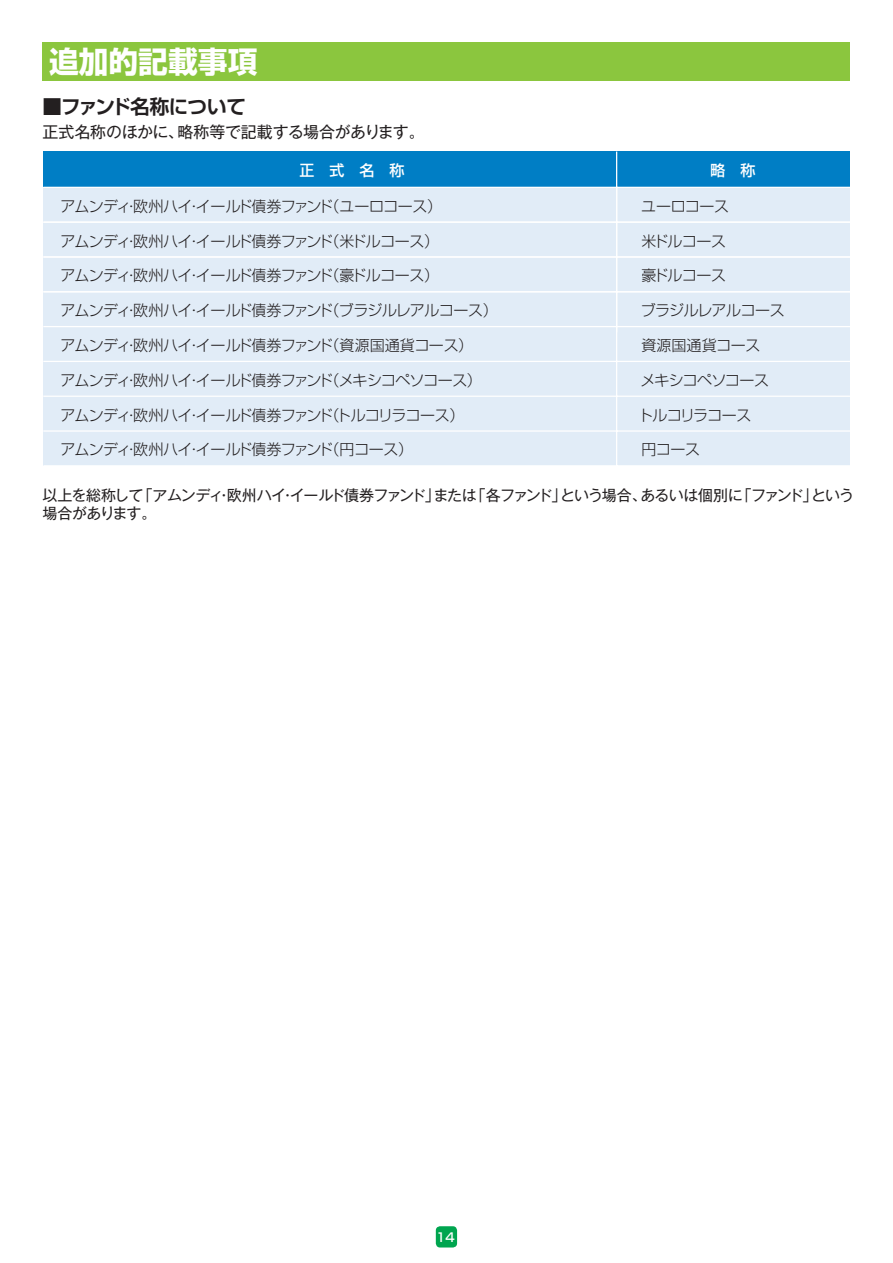
<style>
.page{position:relative;width:893px;height:1263px;background:#fff}
.page>*{position:absolute;margin:0;border:0;box-sizing:border-box;transform-origin:0 0}
.t1{font:700 29.7px "Shin Go Pro";color:#fff}
.t2{font:700 19.5px "Shin Go Pro De";letter-spacing:-.025em;color:#231f20}
.t3{font:15.9px "Gothic MB101 Pro";letter-spacing:-.015em;color:#231f20}
.t4{font:300 15px "Shin Go Pro";letter-spacing:-.04em;color:#231f20}
.t5{font:15px/18px "Gothic MB101 Pro";letter-spacing:-.06em;color:#231f20}
.t6{font:500 15px "Shin Go Pro";color:#fff}
.t7{font:300 15px "Shin Go Pro";letter-spacing:.005em;color:#231f20}
.t8{font:500 12.15px "Shin Go Pro";color:#fff}
</style>
<div class="page">
<div style="left:436px;top:1226px;width:21px;height:21px;background:#00a54f;border-radius:4px"></div>
<div style="left:43px;top:152px;width:807px;height:314px;background:#e1ecf7"></div>
<div style="left:44px;top:152px;width:806px;height:35px;background:#007ec5"></div>
<hr style="left:43px;top:465px;width:807px;height:1px;background:#fff">
<hr style="left:43px;top:430px;width:807px;height:2px;background:#fff">
<hr style="left:43px;top:396px;width:807px;height:1px;background:#fff">
<hr style="left:43px;top:361px;width:807px;height:1px;background:#fff">
<hr style="left:43px;top:326px;width:807px;height:1px;background:#fff">
<hr style="left:43px;top:291px;width:807px;height:1px;background:#fff">
<hr style="left:43px;top:256px;width:807px;height:2px;background:#fff">
<hr style="left:43px;top:222px;width:807px;height:1px;background:#fff">
<hr style="left:616px;top:152px;width:1px;height:314px;background:#fff">
<hr style="left:43px;top:187px;width:807px;height:1px;background:#fff">
<div style="left:42px;top:42px;width:808px;height:39px;background:#8bc63e"></div>
<h1 class="t1" style="left:49px;top:38px;width:210px">追加的記載事項</h1>
<h2 class="t2" style="left:42px;top:90px;width:205px">■ファンド名称について</h2>
<p class="t3" style="left:42px;top:119px;width:384px">正式名称のほかに、略称等で記載する場合があります。</p>
<p class="t6" style="left:299px;top:158px;width:106px">正　式　名　称</p>
<p class="t6" style="left:710px;top:158px;width:47px">略　称</p>
<p class="t4" style="left:60px;top:194px;width:383px">アムンディ・欧州ハイ・イールド債券ファンド（ユーロコース）</p>
<p class="t4" style="left:60px;top:229px;width:380px">アムンディ・欧州ハイ・イールド債券ファンド（米ドルコース）</p>
<p class="t4" style="left:60px;top:263px;width:380px">アムンディ・欧州ハイ・イールド債券ファンド（豪ドルコース）</p>
<p class="t4" style="left:60px;top:298px;width:439px">アムンディ・欧州ハイ・イールド債券ファンド（ブラジルレアルコース）</p>
<p class="t4" style="left:60px;top:333px;width:414px">アムンディ・欧州ハイ・イールド債券ファンド（資源国通貨コース）</p>
<p class="t4" style="left:60px;top:368px;width:423px">アムンディ・欧州ハイ・イールド債券ファンド（メキシコペソコース）</p>
<p class="t4" style="left:60px;top:403px;width:405px">アムンディ・欧州ハイ・イールド債券ファンド（トルコリラコース）</p>
<p class="t4" style="left:60px;top:437px;width:354px">アムンディ・欧州ハイ・イールド債券ファンド（円コース）</p>
<p class="t4" style="left:641px;top:194px;width:89px">ユーロコース</p>
<p class="t4" style="left:641px;top:229px;width:86px">米ドルコース</p>
<p class="t4" style="left:641px;top:263px;width:86px">豪ドルコース</p>
<p class="t4" style="left:641px;top:298px;width:146px">ブラジルレアルコース</p>
<p class="t7" style="left:641px;top:333px;width:121px">資源国通貨コース</p>
<p class="t4" style="left:640px;top:368px;width:130px">メキシコペソコース</p>
<p class="t4" style="left:638px;top:403px;width:115px">トルコリラコース</p>
<p class="t4" style="left:641px;top:437px;width:60px">円コース</p>
<p class="t5" style="left:42px;top:484px;width:813px">以上を総称して「アムンディ・欧州ハイ・イールド債券ファンド」または「各ファンド」という場合、あるいは個別に「ファンド」という場合があります。</p>
<p class="t8" style="left:436px;top:1227px;width:20px">14</p>
</div>
